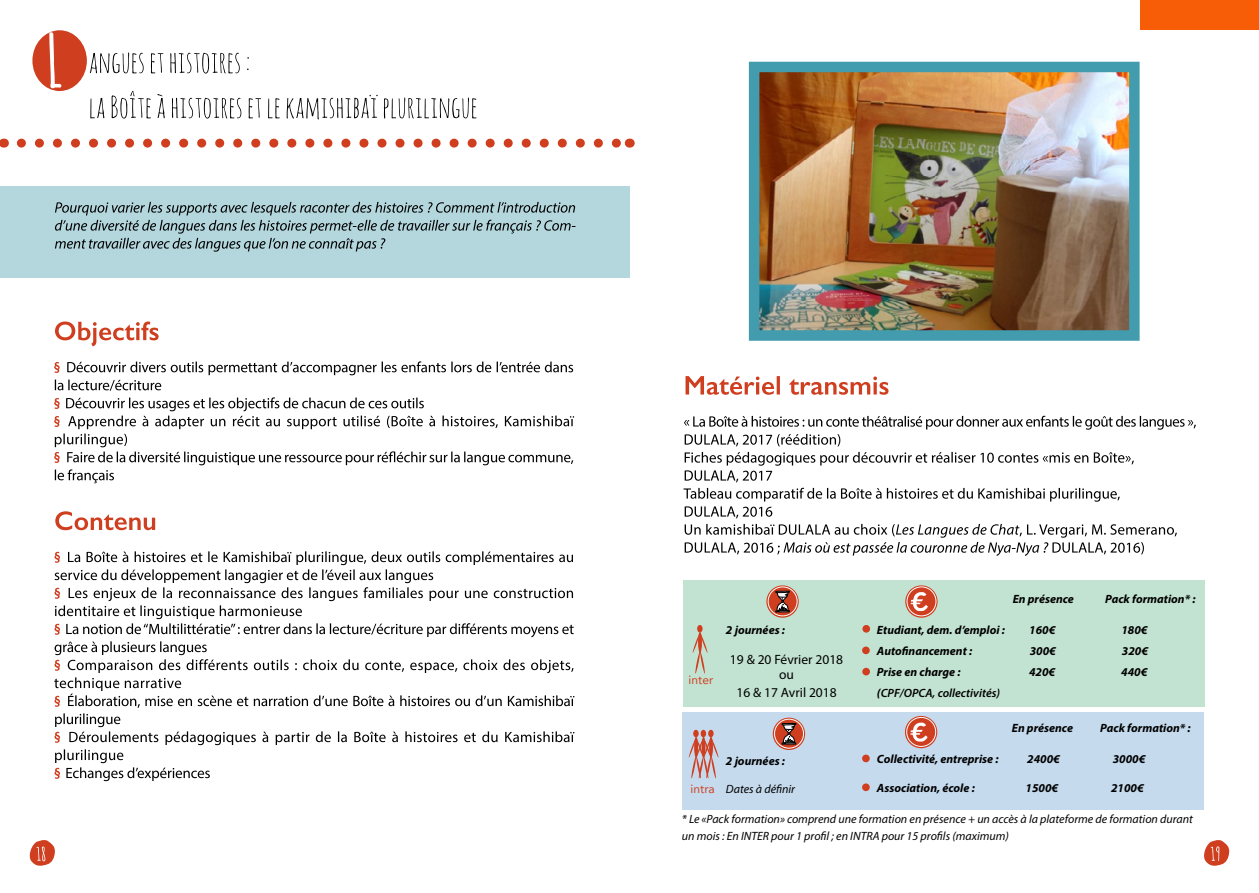
<style>
.page{position:relative;width:1259px;height:893px;background:#fff}
.page>*{position:absolute;margin:0;border:0;box-sizing:border-box;transform-origin:0 0}
.t1{font:13.5px/15px "Myriad Pro";color:#000;text-align:center}
.t2{font:italic 700 12px "Myriad Pro";color:#000}
.t3{font:italic 12px/16.5px "Myriad Pro";color:#000}
.t4{font:italic 600 12px "Myriad Pro";color:#000}
.t5{font:12px "Avenir";color:#cf3e1f}
.s1{font-weight:700}
</style>
<div class="page">
<div style="left:32px;top:30px;width:55px;height:61px;background:#cf3e1f;border-radius:50%"></div>
<svg style="left:21px;top:139px;width:599px;height:9px"></svg>
<div style="left:0;top:186px;width:629px;height:91px;background:#b4d7de"></div>
<svg style="left:685px;top:376px;width:203px;height:19px"></svg>
<svg style="left:684px;top:524px;width:493px;height:32px"></svg>
<svg style="left:683px;top:488px;width:436px;height:30px"></svg>
<svg style="left:684px;top:452px;width:450px;height:30px"></svg>
<svg style="left:684px;top:416px;width:512px;height:30px"></svg>
<svg style="left:49px;top:32px;width:12px;height:56px"></svg>
<svg style="left:55px;top:321px;width:104px;height:25px"></svg>
<svg style="left:55px;top:511px;width:100px;height:19px"></svg>
<svg style="left:54px;top:397px;width:520px;height:86px"></svg>
<svg style="left:54px;top:361px;width:519px;height:30px"></svg>
<svg style="left:54px;top:551px;width:520px;height:230px"></svg>
<svg style="left:55px;top:202px;width:520px;height:50px"></svg>
<svg style="left:90px;top:91px;width:386px;height:29px"></svg>
<svg style="left:90px;top:53px;width:159px;height:21px"></svg>
<img style="left:760px;top:73px;width:368px;height:257px">
<div style="left:749px;top:62px;width:390px;height:279px;border:10px solid #439cae"></div>
<svg style="left:29px;top:840px;width:26px;height:26px"></svg>
<svg style="left:1204px;top:840px;width:25px;height:26px"></svg>
<div style="left:682px;top:712px;width:521px;height:97px;background:#c5daed"></div>
<div style="left:683px;top:580px;width:521px;height:126px;background:#c3e3d2"></div>
<svg style="left:692px;top:625px;width:16px;height:49px"></svg>
<svg style="left:688px;top:730px;width:31px;height:48px"></svg>
<svg style="left:766px;top:585px;width:32px;height:33px"></svg>
<div style="left:768px;top:587px;width:29px;height:29px;border:1px solid #fdfeff;border-radius:50%"></div>
<svg style="left:775px;top:590px;width:15px;height:22px"></svg>
<svg style="left:905px;top:585px;width:32px;height:33px"></svg>
<div style="left:907px;top:587px;width:29px;height:29px;border:1px solid #fdfeff;border-radius:50%"></div>
<svg style="left:910px;top:592px;width:18px;height:19px"></svg>
<svg style="left:773px;top:718px;width:32px;height:32px"></svg>
<div style="left:774px;top:719px;width:29px;height:29px;border:1px solid #fdfeff;border-radius:50%"></div>
<svg style="left:781px;top:723px;width:15px;height:21px"></svg>
<svg style="left:905px;top:716px;width:32px;height:32px"></svg>
<div style="left:906px;top:717px;width:30px;height:30px;border:1px solid #fdfeff;border-radius:50%"></div>
<svg style="left:910px;top:722px;width:17px;height:20px"></svg>
<div style="left:862px;top:625px;width:8px;height:8px;background:#cf3e1f;border-radius:50%"></div>
<div style="left:862px;top:646px;width:7px;height:8px;background:#cf3e1f;border-radius:50%"></div>
<div style="left:862px;top:668px;width:8px;height:7px;background:#cf3e1f;border-radius:50%"></div>
<div style="left:862px;top:755px;width:7px;height:7px;background:#cf3e1f;border-radius:50%"></div>
<div style="left:862px;top:783px;width:7px;height:8px;background:#cf3e1f;border-radius:50%"></div>
<div style="left:1140px;top:0;width:119px;height:29px;background:#f75c06"></div>
<p class="t5" style="left:688px;top:670px;width:26px">inter</p>
<p class="t2" style="left:726px;top:622px;width:61px">2 journées :</p>
<p class="t1" style="left:730px;top:651px;width:115px">19 &amp; 20 Février 2018 ou</p>
<p class="t1" style="left:736px;top:684px;width:102px">16 &amp; 17 Avril 2018</p>
<p class="t5" style="left:690px;top:779px;width:26px">intra</p>
<p class="t2" style="left:726px;top:753px;width:61px">2 journées :</p>
<p class="t3" style="left:726px;top:781px;width:71px">Dates à définir</p>
<p class="t2" style="left:1012px;top:591px;width:63px">En présence</p>
<p class="t2" style="left:1105px;top:592px;width:92px">Pack formation* :</p>
<p class="t2" style="left:877px;top:622px;width:129px">Etudiant, dem. d’emploi :</p>
<p class="t2" style="left:1029px;top:622px;width:27px">160€</p>
<p class="t2" style="left:1121px;top:622px;width:27px">180€</p>
<p class="t2" style="left:877px;top:643px;width:97px">Autofinancement :</p>
<p class="t2" style="left:1029px;top:643px;width:27px">300€</p>
<p class="t2" style="left:1122px;top:643px;width:27px">320€</p>
<p class="t2" style="left:877px;top:664px;width:85px">Prise en charge :</p>
<p class="t2" style="left:1029px;top:664px;width:27px">420€</p>
<p class="t2" style="left:1121px;top:664px;width:27px">440€</p>
<p class="t4" style="left:877px;top:685px;width:125px"><span class="s1">(</span>CPF/OPCA, collectivités)</p>
<p class="t2" style="left:1011px;top:720px;width:63px">En présence</p>
<p class="t2" style="left:1100px;top:720px;width:92px">Pack formation* :</p>
<p class="t2" style="left:877px;top:751px;width:123px">Collectivité, entreprise :</p>
<p class="t2" style="left:1027px;top:751px;width:34px">2400€</p>
<p class="t2" style="left:1112px;top:751px;width:34px">3000€</p>
<p class="t2" style="left:877px;top:780px;width:99px">Association, école :</p>
<p class="t2" style="left:1025px;top:780px;width:34px">1500€</p>
<p class="t2" style="left:1111px;top:780px;width:34px">2100€</p>
<p class="t3" style="left:682px;top:811px;width:512px">* Le «Pack formation» comprend une formation en présence + un accès à la plateforme de formation durant un mois : En INTER pour 1 profil ; en INTRA pour 15 profils (maximum)</p>
</div>
